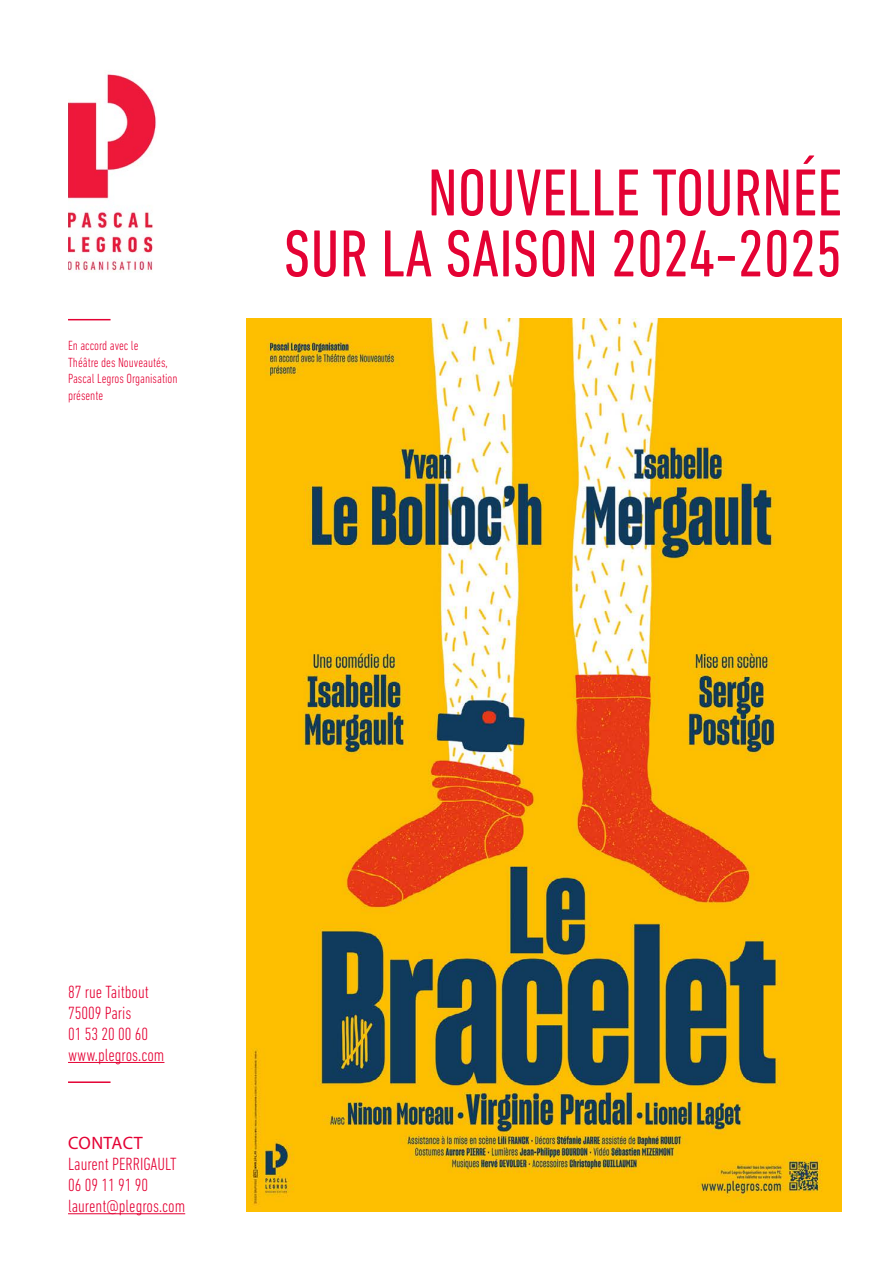
<style>
.page{position:relative;width:893px;height:1263px;background:#fff}
.page>*{position:absolute;margin:0;border:0;box-sizing:border-box;transform-origin:0 0}
.t1{font:condensed 67.5px/60.9px "DIN Next LT Pro";color:#e40234;text-align:right}
.t2{font:300 condensed 18px/21px "DIN Next LT Pro";color:#e40234}
.t3{font:18px "Myriad Pro";letter-spacing:.01em;color:#e40234}
.t4{font:300 condensed 13.5px/16.5px "DIN Next LT Pro";color:#e40234}
</style>
<div class="page">
<img style="left:68px;top:71px;width:88px;height:201px">
<img style="left:247px;top:319px;width:595px;height:893px">
<hr style="left:68px;top:1062px;width:96px;height:1px;background:#e40234">
<hr style="left:68px;top:1081px;width:43px;height:2px;background:#e40234">
<hr style="left:68px;top:319px;width:43px;height:1px;background:#e40234">
<hr style="left:68px;top:1213px;width:117px;height:1px;background:#e40234">
<p class="t4" style="left:68px;top:337px;width:111px">En accord avec le<br>Théâtre des Nouveautés,<br>Pascal Legros Organisation présente</p>
<h1 class="t1" style="left:284px;top:162px;width:560px">NOUVELLE TOURNÉE<br>SUR LA SAISON 2024-2025</h1>
<p class="t2" style="left:68px;top:981px;width:98px">87 rue Taitbout<br>75009 Paris<br>01 53 20 00 60 www.plegros.com</p>
<p class="t3" style="left:68px;top:1132px;width:76px">CONTACT</p>
<p class="t2" style="left:68px;top:1153px;width:119px">Laurent PERRIGAULT<br>06 09 11 91 90 laurent@plegros.com</p>
</div>
